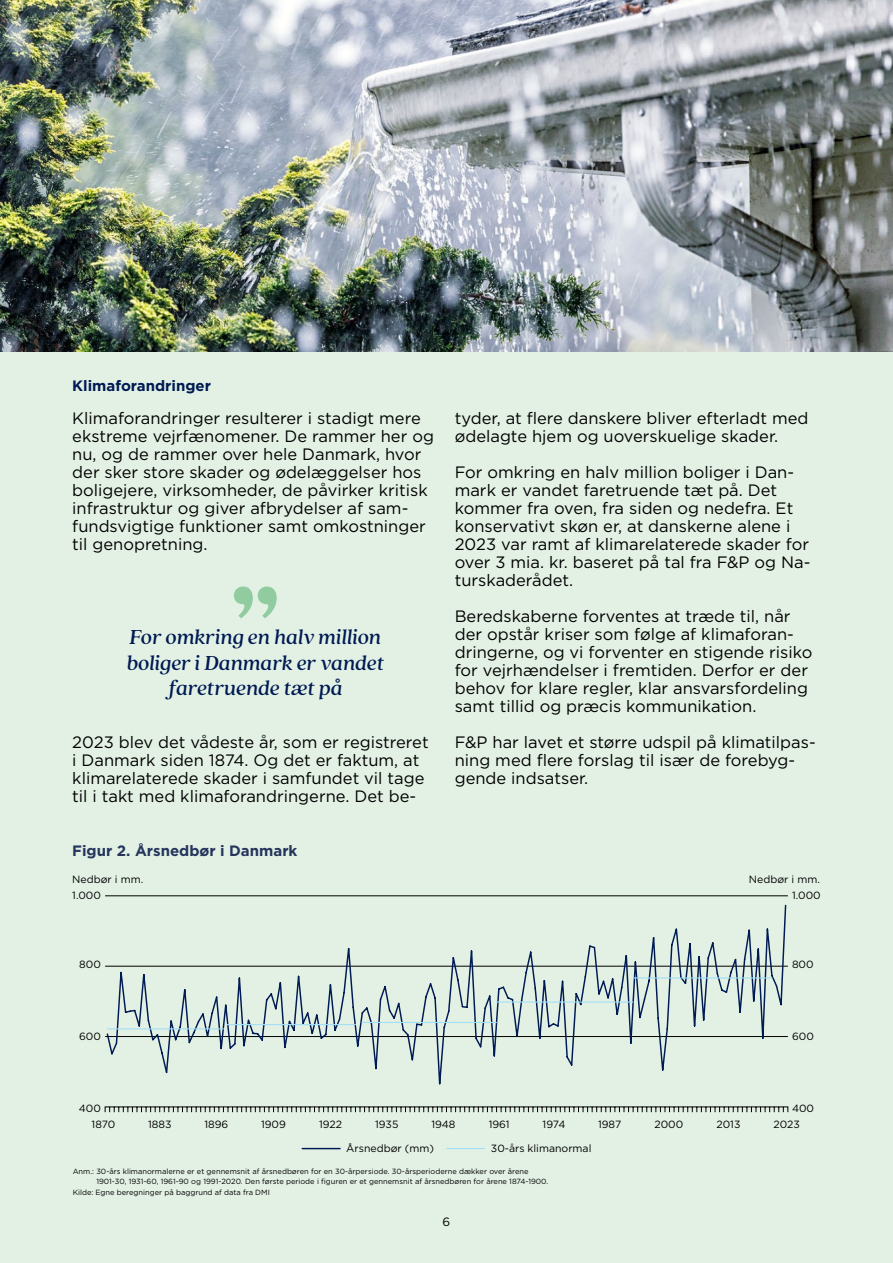
<style>
.page{position:relative;width:893px;height:1263px;background:#e3f1e4}
.page>*{position:absolute;margin:0;border:0;box-sizing:border-box;transform-origin:0 0}
.t1{font:700 127.5px "Quincy CFF&P";color:#90cca0}
.t2{font:italic 500 22.5px/25.5px "Quincy CFF&P";letter-spacing:-.005em;color:#001a53;text-align:center}
.t3{font:16.5px/18px "Gotham";color:#000}
.t4{font:700 15px "Gotham";color:#26355d}
.t5{font:700 15px "Gotham";color:#001a53}
.t6{font:12px "Gotham";color:#000}
.t7{font:10.5px "Gotham";color:#000}
.t8{font:7.5px "Gotham";color:#000}
</style>
<div class="page">
<img style="left:0;top:0;width:893px;height:352px">
<svg style="left:105px;top:895px;width:683px;height:217px"></svg>
<svg style="left:106px;top:904px;width:681px;height:181px"></svg>
<hr style="left:107px;top:1028px;width:116px;height:1px;background:#a2dff8">
<hr style="left:227px;top:1024px;width:128px;height:1px;background:#a2dff8">
<hr style="left:362px;top:1022px;width:134px;height:1px;background:#a2dff8">
<hr style="left:497px;top:1001px;width:136px;height:1px;background:#a2dff8">
<hr style="left:633px;top:977px;width:139px;height:1px;background:#a2dff8">
<hr style="left:302px;top:1148px;width:38px;height:1px;background:#001a53">
<hr style="left:447px;top:1148px;width:38px;height:1px;background:#a2dff8">
<p class="t5" style="left:72px;top:376px;width:140px">Klimaforandringer</p>
<p class="t3" style="left:72px;top:409px;width:363px">Klimaforandringer resulterer i stadigt mere ekstreme vejrfænomener. De rammer her og nu, og de rammer over hele Danmark, hvor der sker store skader og ødelæggelser hos boligejere, virksomheder, de påvirker kritisk infrastruktur og giver afbrydelser af sam&shy;fundsvigtige funktioner samt omkostninger til genopretning.</p>
<h1 class="t1" style="left:230px;top:552px;width:52px">”</h1>
<h2 class="t2" style="left:126px;top:625px;width:259px">For omkring en halv million boliger i Danmark er vandet faretruende tæt på</h2>
<p class="t3" style="left:72px;top:733px;width:358px">2023 blev det vådeste år, som er registreret i Danmark siden 1874. Og det er faktum, at klimarelaterede skader i samfundet vil tage til i takt med klimaforandringerne. Det be-</p>
<p class="t3" style="left:455px;top:409px;width:355px">tyder, at flere danskere bliver efterladt med ødelagte hjem og uoverskuelige skader.</p>
<p class="t3" style="left:455px;top:463px;width:357px">For omkring en halv million boliger i Dan&shy;mark er vandet faretruende tæt på. Det kommer fra oven, fra siden og nedefra. Et konservativt skøn er, at danskerne alene i 2023 var ramt af klimarelaterede skader for over 3 mia. kr. baseret på tal fra F&amp;P og Na&shy;turskaderådet.</p>
<p class="t3" style="left:455px;top:607px;width:359px">Beredskaberne forventes at træde til, når der opstår kriser som følge af klimaforan&shy;dringerne, og vi forventer en stigende risiko for vejrhændelser i fremtiden. Derfor er der behov for klare regler, klar ansvarsfordeling samt tillid og præcis kommunikation.</p>
<p class="t3" style="left:455px;top:733px;width:362px">F&amp;P har lavet et større udspil på klimatilpas&shy;ning med flere forslag til især de forebyg&shy;gende indsatser.</p>
<p class="t4" style="left:72px;top:841px;width:227px">Figur 2. Årsnedbør i Danmark</p>
<p class="t7" style="left:72px;top:888px;width:30px">1.000</p>
<p class="t7" style="left:792px;top:888px;width:30px">1.000</p>
<p class="t7" style="left:72px;top:872px;width:73px">Nedbør i mm.</p>
<p class="t7" style="left:749px;top:872px;width:73px">Nedbør i mm.</p>
<p class="t7" style="left:79px;top:957px;width:23px">800</p>
<p class="t7" style="left:792px;top:957px;width:23px">800</p>
<p class="t7" style="left:79px;top:1029px;width:23px">600</p>
<p class="t7" style="left:792px;top:1029px;width:23px">600</p>
<p class="t7" style="left:79px;top:1101px;width:24px">400</p>
<p class="t7" style="left:792px;top:1101px;width:24px">400</p>
<p class="t7" style="left:92px;top:1117px;width:25px">1870</p>
<p class="t7" style="left:148px;top:1117px;width:25px">1883</p>
<p class="t7" style="left:204px;top:1117px;width:25px">1896</p>
<p class="t7" style="left:261px;top:1117px;width:26px">1909</p>
<p class="t7" style="left:319px;top:1117px;width:25px">1922</p>
<p class="t7" style="left:375px;top:1117px;width:25px">1935</p>
<p class="t7" style="left:431px;top:1117px;width:26px">1948</p>
<p class="t7" style="left:489px;top:1117px;width:22px">1961</p>
<p class="t7" style="left:543px;top:1117px;width:24px">1974</p>
<p class="t7" style="left:598px;top:1117px;width:25px">1987</p>
<p class="t7" style="left:654px;top:1117px;width:30px">2000</p>
<p class="t7" style="left:716px;top:1117px;width:25px">2013</p>
<p class="t7" style="left:773px;top:1117px;width:28px">2023</p>
<p class="t7" style="left:346px;top:1141px;width:89px">Årsnedbør (mm)</p>
<p class="t7" style="left:491px;top:1141px;width:102px">30-års klimanormal</p>
<p class="t8" style="left:73px;top:1166px;width:457px">Anm.: 30-års klimanormalerne er et gennemsnit af årsnedbøren for en 30-årpersiode. 30-årsperioderne dækker over årene</p>
<p class="t8" style="left:96px;top:1177px;width:453px">1901-30, 1931-60, 1961-90 og 1991-2020. Den første periode i figuren er et gennemsnit af årsnedbøren for årene 1874-1900.</p>
<p class="t8" style="left:73px;top:1187px;width:199px">Kilde: Egne beregninger på baggrund af data fra DMI</p>
<p class="t6" style="left:443px;top:1214px;width:9px">6</p>
</div>
